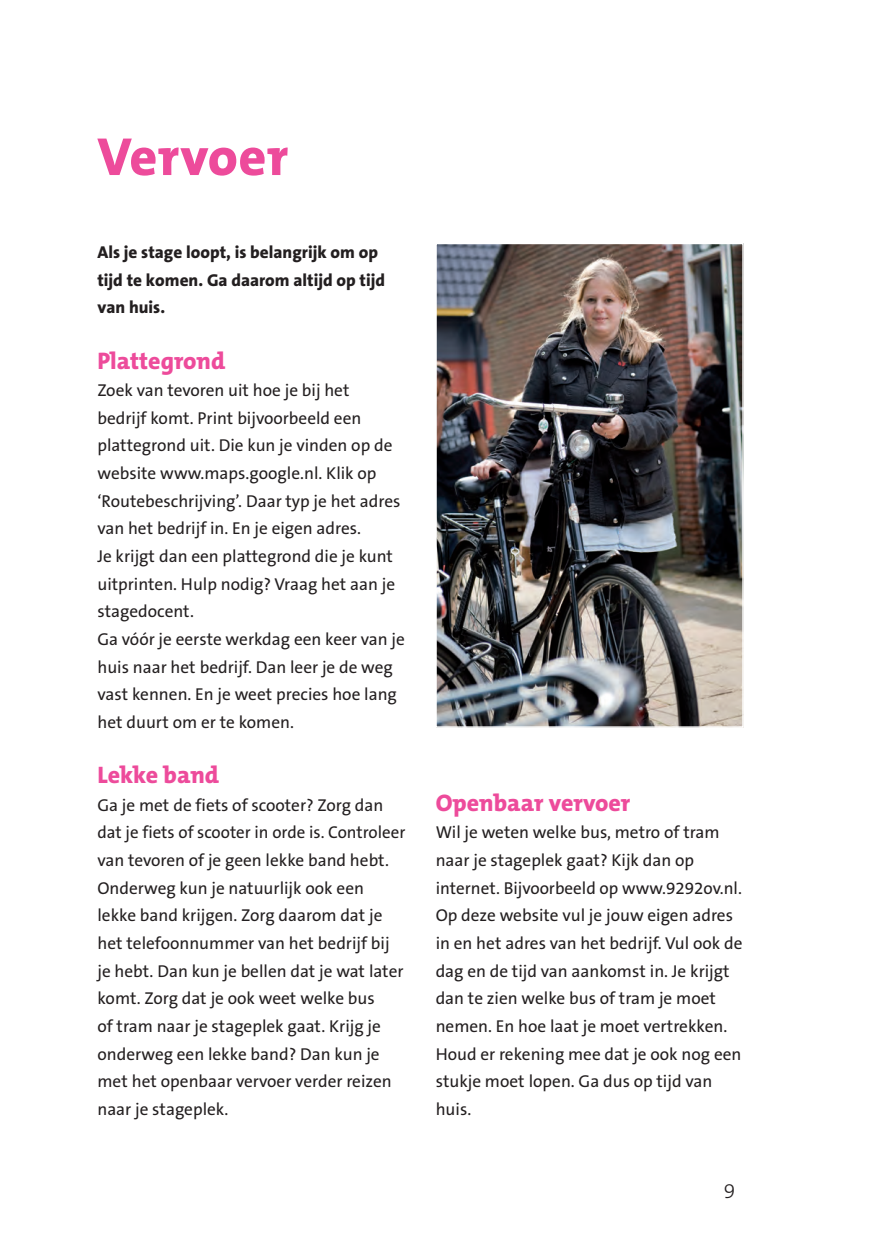
<style>
.page{position:relative;width:888px;height:1258px;background:#fff}
.page>*{position:absolute;margin:0;border:0;box-sizing:border-box;transform-origin:0 0}
.t1{font:800 54px "The Mix B8";letter-spacing:.01em;color:#ed4b9b}
.t2{font:800 24px "The Mix B8";color:#ed4b9b}
.t3{font:300 21px "The Sans B3";color:#231f20}
.t4{font:17.25px/27.6px "The Sans B5 Plain";color:#231f20}
.t5{font:800 17.25px/27.6px "The Sans B8";color:#231f20}
</style>
<div class="page">
<img style="left:438px;top:246px;width:303px;height:479px">
<div style="left:435px;top:243px;width:309px;height:485px;border:2px solid #fff"></div>
<h1 class="t1" style="left:97px;top:128px;width:192px">Vervoer</h1>
<p class="t5" style="left:97px;top:239px;width:289px">Als je stage loopt, is belangrijk om op tijd te komen. Ga daarom altijd op tijd van huis.</p>
<h2 class="t2" style="left:97px;top:348px;width:129px">Plattegrond</h2>
<p class="t4" style="left:97px;top:378px;width:309px">Zoek van tevoren uit hoe je bij het<br>bedrijf komt. Print bijvoorbeeld een plattegrond uit. Die kun je vinden op de website www.maps.google.nl. Klik op ‘Routebeschrijving’. Daar typ je het adres van het bedrijf in. En je eigen adres.<br>Je krijgt dan een plattegrond die je kunt uitprinten. Hulp nodig? Vraag het aan je stagedocent.<br>Ga vóór je eerste werkdag een keer van je huis naar het bedrijf. Dan leer je de weg vast kennen. En je weet precies hoe lang het duurt om er te komen.</p>
<h2 class="t2" style="left:97px;top:762px;width:123px">Lekke band</h2>
<p class="t4" style="left:97px;top:792px;width:309px">Ga je met de fiets of scooter? Zorg dan dat je fiets of scooter in orde is. Controleer van tevoren of je geen lekke band hebt.<br>Onderweg kun je natuurlijk ook een lekke band krijgen. Zorg daarom dat je het telefoonnummer van het bedrijf bij je hebt. Dan kun je bellen dat je wat later komt. Zorg dat je ook weet welke bus<br>of tram naar je stageplek gaat. Krijg je onderweg een lekke band? Dan kun je met het openbaar vervoer verder reizen naar je stageplek.</p>
<h2 class="t2" style="left:436px;top:790px;width:196px">Openbaar vervoer</h2>
<p class="t4" style="left:436px;top:820px;width:308px">Wil je weten welke bus, metro of tram naar je stageplek gaat? Kijk dan op internet. Bijvoorbeeld op www.9292ov.nl.<br>Op deze website vul je jouw eigen adres in en het adres van het bedrijf. Vul ook de dag en de tijd van aankomst in. Je krijgt dan te zien welke bus of tram je moet nemen. En hoe laat je moet vertrekken.<br>Houd er rekening mee dat je ook nog een stukje moet lopen. Ga dus op tijd van huis.</p>
<p class="t3" style="left:724px;top:1180px;width:13px">9</p>
</div>
